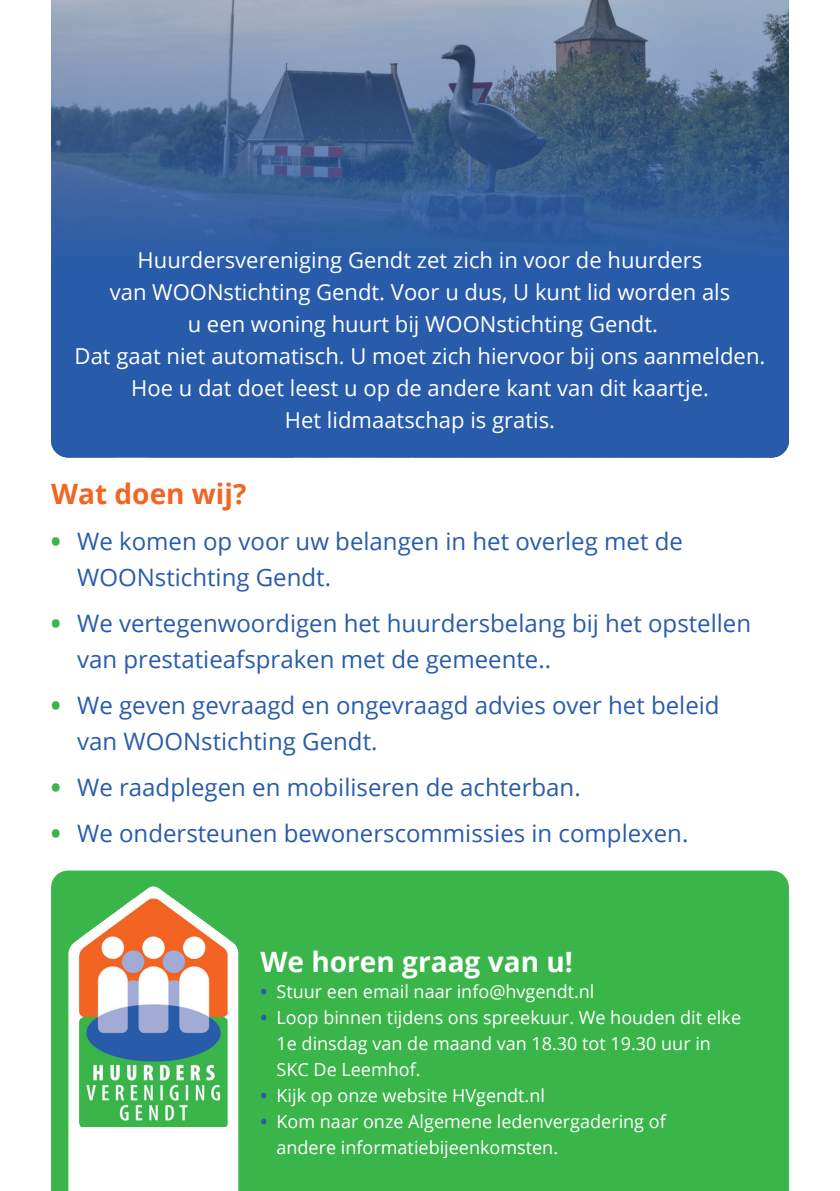
<style>
.page{position:relative;width:840px;height:1191px;background:#fff}
.page>*{position:absolute;margin:0;border:0;box-sizing:border-box;transform-origin:0 0}
.t1{font:700 28px "Open Sans";color:#fff}
.t2{font:700 28px "Open Sans";color:#f36422}
.t3{font:24px "Open Sans";color:#285caa}
.t4{font:22px "Open Sans";color:#fff}
.t5{font:18px "Open Sans";color:#fff}
.s1{font-weight:800;color:#3ab54a}
.s2{font-weight:700;color:#285caa}
</style>
<div class="page">
<div style="left:51px;top:870px;width:737px;height:321px;background:#3ab54a"></div>
<svg style="left:68px;top:886px;width:170px;height:305px"></svg>
<img style="left:79px;top:898px;width:148px;height:229px">
<svg style="left:51px;top:0;width:737px;height:457px;background:#4068a1"></svg>
<p class="t4" style="left:138px;top:245px;width:566px">Huurdersvereniging Gendt zet zich in voor de huurders</p>
<p class="t4" style="left:110px;top:277px;width:621px">van WOONstichting Gendt. Voor u dus, U kunt lid worden als</p>
<p class="t4" style="left:188px;top:309px;width:471px">u een woning huurt bij WOONstichting Gendt.</p>
<p class="t4" style="left:75px;top:341px;width:691px">Dat gaat niet automatisch. U moet zich hiervoor bij ons aanmelden.</p>
<p class="t4" style="left:131px;top:373px;width:579px">Hoe u dat doet leest u op de andere kant van dit kaartje.</p>
<p class="t4" style="left:285px;top:405px;width:272px">Het lidmaatschap is gratis.</p>
<p class="t2" style="left:51px;top:473px;width:197px">Wat doen wij?</p>
<p class="t3" style="left:51px;top:524px;width:633px"><span class="s1">•</span> We komen op voor uw belangen in het overleg met de</p>
<p class="t3" style="left:77px;top:560px;width:255px">WOONstichting Gendt.</p>
<p class="t3" style="left:51px;top:606px;width:701px"><span class="s1">•</span> We vertegenwoordigen het huurdersbelang bij het opstellen</p>
<p class="t3" style="left:77px;top:642px;width:475px">van prestatieafspraken met de gemeente..</p>
<p class="t3" style="left:51px;top:688px;width:669px"><span class="s1">•</span> We geven gevraagd en ongevraagd advies over het beleid</p>
<p class="t3" style="left:77px;top:724px;width:302px">van WOONstichting Gendt.</p>
<p class="t3" style="left:51px;top:770px;width:531px"><span class="s1">•</span> We raadplegen en mobiliseren de achterban.</p>
<p class="t3" style="left:51px;top:816px;width:638px"><span class="s1">•</span> We ondersteunen bewonerscommissies in complexen.</p>
<p class="t1" style="left:260px;top:941px;width:313px">We horen graag van u!</p>
<p class="t5" style="left:260px;top:979px;width:335px"><span class="s2">•</span> Stuur een email naar info@hvgendt.nl</p>
<p class="t5" style="left:260px;top:1005px;width:482px"><span class="s2">•</span> Loop binnen tijdens ons spreekuur. We houden dit elke</p>
<p class="t5" style="left:276px;top:1031px;width:436px">1e dinsdag van de maand van 18.30 tot 19.30 uur in</p>
<p class="t5" style="left:276px;top:1057px;width:145px">SKC De Leemhof.</p>
<p class="t5" style="left:260px;top:1083px;width:286px"><span class="s2">•</span> Kijk op onze website HVgendt.nl</p>
<p class="t5" style="left:260px;top:1109px;width:406px"><span class="s2">•</span> Kom naar onze Algemene ledenvergadering of</p>
<p class="t5" style="left:276px;top:1135px;width:283px">andere informatiebijeenkomsten.</p>
</div>
